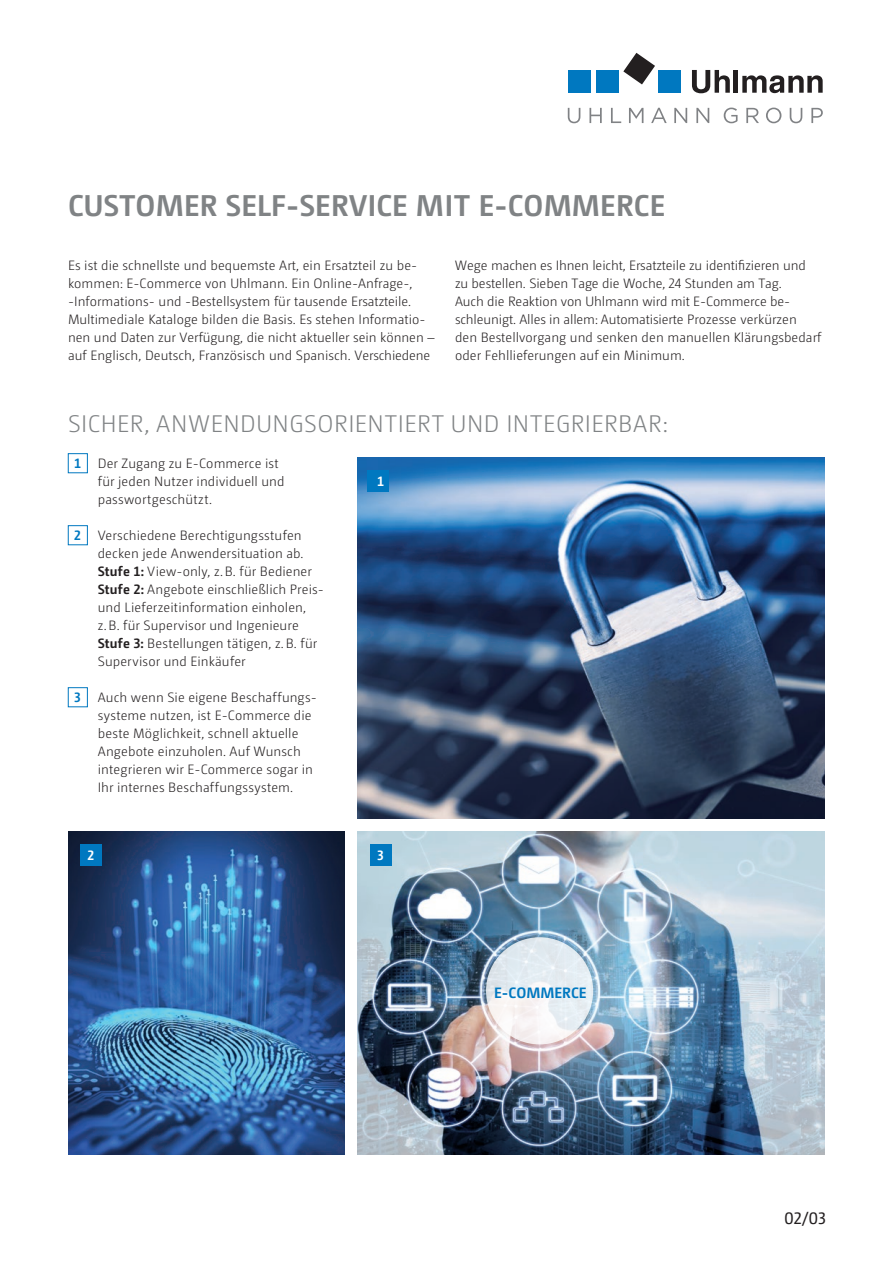
<style>
.page{position:relative;width:893px;height:1263px;background:#fff}
.page>*{position:absolute;margin:0;border:0;box-sizing:border-box;transform-origin:0 0}
.t1{font:700 30px "Camingo Dos Pro";letter-spacing:.005em;color:#808385}
.t2{font:300 24px "Camingo Dos Pro";letter-spacing:.02em;color:#808385}
.t3{font:16.5px "Camingo Dos Pro";color:#231f20}
.t4{font:700 15px "Camingo Dos Pro";color:#0078c0}
.t5{font:300 13.5px/18px "Camingo Dos Pro";letter-spacing:.005em;color:#231f20}
.t6{font:700 13.5px "Camingo Dos Pro";color:#fff}
.t7{font:700 13.5px "Camingo Dos Pro";color:#0078c0}
.s1{font-weight:700}
</style>
<div class="page">
<img style="left:357px;top:831px;width:468px;height:324px">
<img style="left:68px;top:831px;width:276px;height:324px">
<img style="left:357px;top:457px;width:468px;height:362px">
<div style="left:368px;top:470px;width:21px;height:21px;background:#0078c0"></div>
<div style="left:370px;top:844px;width:21px;height:21px;background:#0078c0"></div>
<div style="left:80px;top:844px;width:22px;height:21px;background:#0078c0"></div>
<svg style="left:486px;top:937px;width:107px;height:107px;fill:#e7eef2"></svg>
<svg style="left:623px;top:53px;width:32px;height:31px"></svg>
<div style="left:568px;top:70px;width:22px;height:23px;background:#0078c0"></div>
<div style="left:596px;top:70px;width:23px;height:23px;background:#0078c0"></div>
<div style="left:658px;top:70px;width:23px;height:23px;background:#0078c0"></div>
<svg style="left:692px;top:70px;width:38px;height:23px"></svg>
<hr style="left:734px;top:70px;width:4px;height:23px;background:#231f20">
<svg style="left:742px;top:75px;width:81px;height:18px"></svg>
<svg style="left:568px;top:108px;width:255px;height:15px"></svg>
<div style="left:68px;top:453px;width:20px;height:20px;border:1px solid #0078c0"></div>
<div style="left:68px;top:525px;width:20px;height:20px;border:1px solid #0078c0"></div>
<div style="left:68px;top:687px;width:20px;height:20px;border:1px solid #0078c0"></div>
<h1 class="t1" style="left:68px;top:187px;width:599px">CUSTOMER SELF-SERVICE MIT E-COMMERCE</h1>
<p class="t5" style="left:68px;top:256px;width:368px">Es ist die schnellste und bequemste Art, ein Ersatzteil zu be&shy;kommen: E-Commerce von Uhlmann. Ein Online-Anfrage-, -Informations- und -Bestellsystem für tausende Ersatzteile.<br>Multimediale Kataloge bilden die Basis. Es stehen Informatio&shy;nen und Daten zur Verfügung, die nicht aktueller sein können – auf Englisch, Deutsch, Französisch und Spanisch. Verschiedene</p>
<p class="t5" style="left:455px;top:256px;width:368px">Wege machen es Ihnen leicht, Ersatzteile zu identifizieren und zu bestellen. Sieben Tage die Woche, 24 Stunden am Tag.<br>Auch die Reaktion von Uhlmann wird mit E-Commerce be&shy;schleunigt. Alles in allem: Automatisierte Prozesse verkürzen den Bestellvorgang und senken den manuellen Klärungsbedarf oder Fehllieferungen auf ein Minimum.</p>
<h2 class="t2" style="left:68px;top:410px;width:601px">SICHER, ANWENDUNGSORIENTIERT UND INTEGRIERBAR:</h2>
<p class="t7" style="left:74px;top:455px;width:9px">1</p>
<p class="t7" style="left:74px;top:527px;width:8px">2</p>
<p class="t7" style="left:74px;top:689px;width:8px">3</p>
<p class="t5" style="left:98px;top:454px;width:188px">Der Zugang zu E-Commerce ist für jeden Nutzer individuell und passwortgeschützt.</p>
<p class="t5" style="left:98px;top:526px;width:228px">Verschiedene Berechtigungsstufen decken jede Anwendersituation ab.<br><span class="s1">Stufe 1:</span> View-only, z. B. für Bediener <span class="s1">Stufe 2:</span> Angebote einschließlich Preis&shy;und Lieferzeitinformation einholen,<br>z. B. für Supervisor und Ingenieure <span class="s1">Stufe 3:</span> Bestellungen tätigen, z. B. für Supervisor und Einkäufer</p>
<p class="t5" style="left:98px;top:688px;width:220px">Auch wenn Sie eigene Beschaffungs&shy;systeme nutzen, ist E-Commerce die beste Möglichkeit, schnell aktuelle Angebote einzuholen. Auf Wunsch integrieren wir E-Commerce sogar in Ihr internes Beschaffungssystem.</p>
<p class="t6" style="left:377px;top:473px;width:9px">1</p>
<p class="t6" style="left:88px;top:847px;width:8px">2</p>
<p class="t6" style="left:377px;top:847px;width:8px">3</p>
<p class="t4" style="left:494px;top:983px;width:94px">E-COMMERCE</p>
<p class="t3" style="left:784px;top:1209px;width:43px">02/03</p>
</div>
